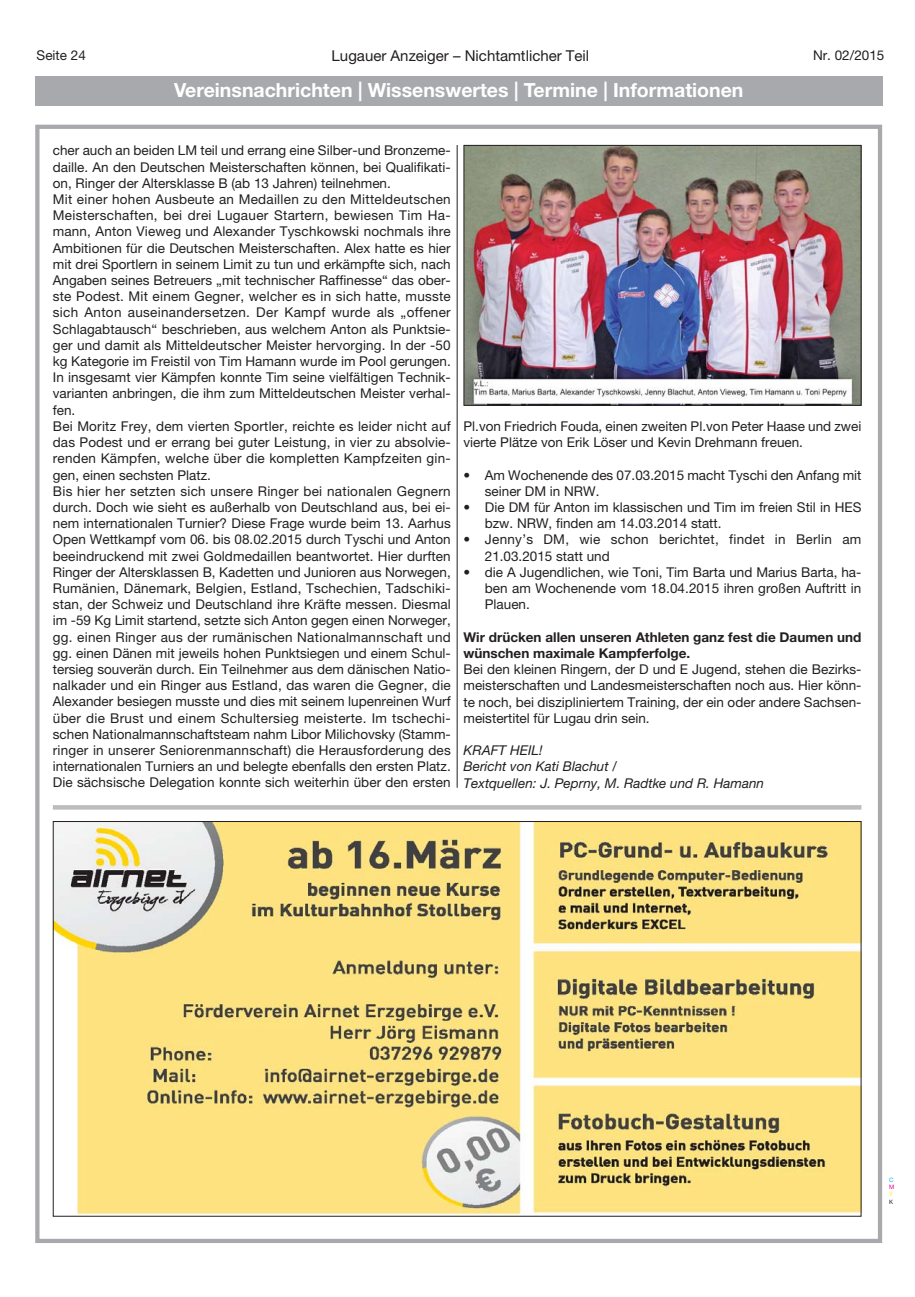
<style>
.page{position:relative;width:915px;height:1297px;background:#fff}
.page>*{position:absolute;margin:0;border:0;box-sizing:border-box;transform-origin:0 0}
.t1{font:700 19.5px "Helvetica Neue";color:#fff}
.t2{font:15px "Helvetica Neue";color:#231f20}
.t3{font:13.5px/16.2px "Helvetica Neue";letter-spacing:.005em;color:#231f20}
.t4{font:700 13.5px/16.2px "Helvetica Neue";color:#231f20}
.t5{font:italic 13.5px/16.2px "Helvetica Neue";color:#231f20}
.t6{font:6px "Helvetica Neue";color:#00adef}
.t7{font:6px "Helvetica Neue";color:#ec008c}
.t8{font:6px "Helvetica Neue";color:#fff200}
.t9{font:6px "Helvetica Neue";color:#231f20}
</style>
<div class="page">
<div style="left:35px;top:76px;width:846px;height:30px;background:#a7a9ac"></div>
<div style="left:35px;top:125px;width:846px;height:1118px;border:4px solid #a7a9ac"></div>
<img style="left:465px;top:147px;width:394px;height:257px">
<div style="left:463px;top:145px;width:398px;height:261px;border:1px solid #231f20"></div>
<hr style="left:456px;top:145px;width:1px;height:643px;background:#231f20">
<div style="left:53px;top:805px;width:808px;height:5px;background:#bbbdbf"></div>
<img style="left:55px;top:823px;width:804px;height:391px">
<p class="t3" style="left:37px;top:48px;width:51px">Seite 24</p>
<p class="t2" style="left:331px;top:50px;width:259px">Lugauer Anzeiger – Nichtamtlicher Teil</p>
<p class="t3" style="left:812px;top:48px;width:73px">Nr. 02/2015</p>
<h1 class="t1" style="left:174px;top:83px;width:570px">Vereinsnachrichten | Wissenswertes | Termine | Informationen</h1>
<p class="t3" style="left:53px;top:144px;width:399px">cher auch an beiden LM teil und errang eine Silber-und Bronzeme&shy;daille. An den Deutschen Meisterschaften können, bei Qualifikati&shy;on, Ringer der Altersklasse B (ab 13 Jahren) teilnehmen.<br>Mit einer hohen Ausbeute an Medaillen zu den Mitteldeutschen Meisterschaften, bei drei Lugauer Startern, bewiesen Tim Ha&shy;mann, Anton Vieweg und Alexander Tyschkowski nochmals ihre Ambitionen für die Deutschen Meisterschaften. Alex hatte es hier mit drei Sportlern in seinem Limit zu tun und erkämpfte sich, nach Angaben seines Betreuers „mit technischer Raffinesse“ das ober&shy;ste Podest. Mit einem Gegner, welcher es in sich hatte, musste sich Anton auseinandersetzen. Der Kampf wurde als „offener Schlagabtausch“ beschrieben, aus welchem Anton als Punktsie&shy;ger und damit als Mitteldeutscher Meister hervorging. In der -50 kg Kategorie im Freistil von Tim Hamann wurde im Pool gerungen.<br>In insgesamt vier Kämpfen konnte Tim seine vielfältigen Technik&shy;varianten anbringen, die ihm zum Mitteldeutschen Meister verhal&shy;fen.<br>Bei Moritz Frey, dem vierten Sportler, reichte es leider nicht auf das Podest und er errang bei guter Leistung, in vier zu absolvie&shy;renden Kämpfen, welche über die kompletten Kampfzeiten gin&shy;gen, einen sechsten Platz.<br>Bis hier her setzten sich unsere Ringer bei nationalen Gegnern durch. Doch wie sieht es außerhalb von Deutschland aus, bei ei&shy;nem internationalen Turnier? Diese Frage wurde beim 13. Aarhus Open Wettkampf vom 06. bis 08.02.2015 durch Tyschi und Anton beeindruckend mit zwei Goldmedaillen beantwortet. Hier durften Ringer der Altersklassen B, Kadetten und Junioren aus Norwegen, Rumänien, Dänemark, Belgien, Estland, Tschechien, Tadschiki&shy;stan, der Schweiz und Deutschland ihre Kräfte messen. Diesmal im -59 Kg Limit startend, setzte sich Anton gegen einen Norweger, gg. einen Ringer aus der rumänischen Nationalmannschaft und gg. einen Dänen mit jeweils hohen Punktsiegen und einem Schul&shy;tersieg souverän durch. Ein Teilnehmer aus dem dänischen Natio&shy;nalkader und ein Ringer aus Estland, das waren die Gegner, die Alexander besiegen musste und dies mit seinem lupenreinen Wurf über die Brust und einem Schultersieg meisterte. Im tschechi&shy;schen Nationalmannschaftsteam nahm Libor Milichovsky (Stamm&shy;ringer in unserer Seniorenmannschaft) die Herausforderung des internationalen Turniers an und belegte ebenfalls den ersten Platz.<br>Die sächsische Delegation konnte sich weiterhin über den ersten</p>
<p class="t3" style="left:463px;top:419px;width:399px">Pl.von Friedrich Fouda, einen zweiten Pl.von Peter Haase und zwei vierte Plätze von Erik Löser und Kevin Drehmann freuen.</p>
<p class="t3" style="left:484px;top:468px;width:378px;text-indent:-21px">• Am Wochenende des 07.03.2015 macht Tyschi den Anfang mit seiner DM in NRW.</p>
<p class="t3" style="left:484px;top:500px;width:378px;text-indent:-21px">• Die DM für Anton im klassischen und Tim im freien Stil in HES bzw. NRW, finden am 14.03.2014 statt.</p>
<p class="t3" style="left:484px;top:533px;width:378px;text-indent:-21px">• Jenny’s DM, wie schon berichtet, findet in Berlin am<br>21.03.2015 statt und</p>
<p class="t3" style="left:484px;top:565px;width:378px;text-align:justify;text-indent:-21px">• die A Jugendlichen, wie Toni, Tim Barta und Marius Barta, ha&shy;ben am Wochenende vom 18.04.2015 ihren großen Auftritt in Plauen.</p>
<p class="t4" style="left:463px;top:630px;width:399px">Wir drücken allen unseren Athleten ganz fest die Daumen und wünschen maximale Kampferfolge.</p>
<p class="t3" style="left:463px;top:663px;width:399px;text-align:justify">Bei den kleinen Ringern, der D und E Jugend, stehen die Bezirks&shy;meisterschaften und Landesmeisterschaften noch aus. Hier könn&shy;te noch, bei diszipliniertem Training, der ein oder andere Sachsen&shy;meistertitel für Lugau drin sein.</p>
<p class="t5" style="left:463px;top:744px;width:302px">KRAFT HEIL!<br>Bericht von Kati Blachut /<br>Textquellen: J. Peprny, M. Radtke und R. Hamann</p>
<p class="t6" style="left:888px;top:1178px;width:6px">C</p>
<p class="t7" style="left:888px;top:1185px;width:7px">M</p>
<p class="t8" style="left:888px;top:1192px;width:5px">Y</p>
<p class="t9" style="left:888px;top:1199px;width:6px">K</p>
</div>
